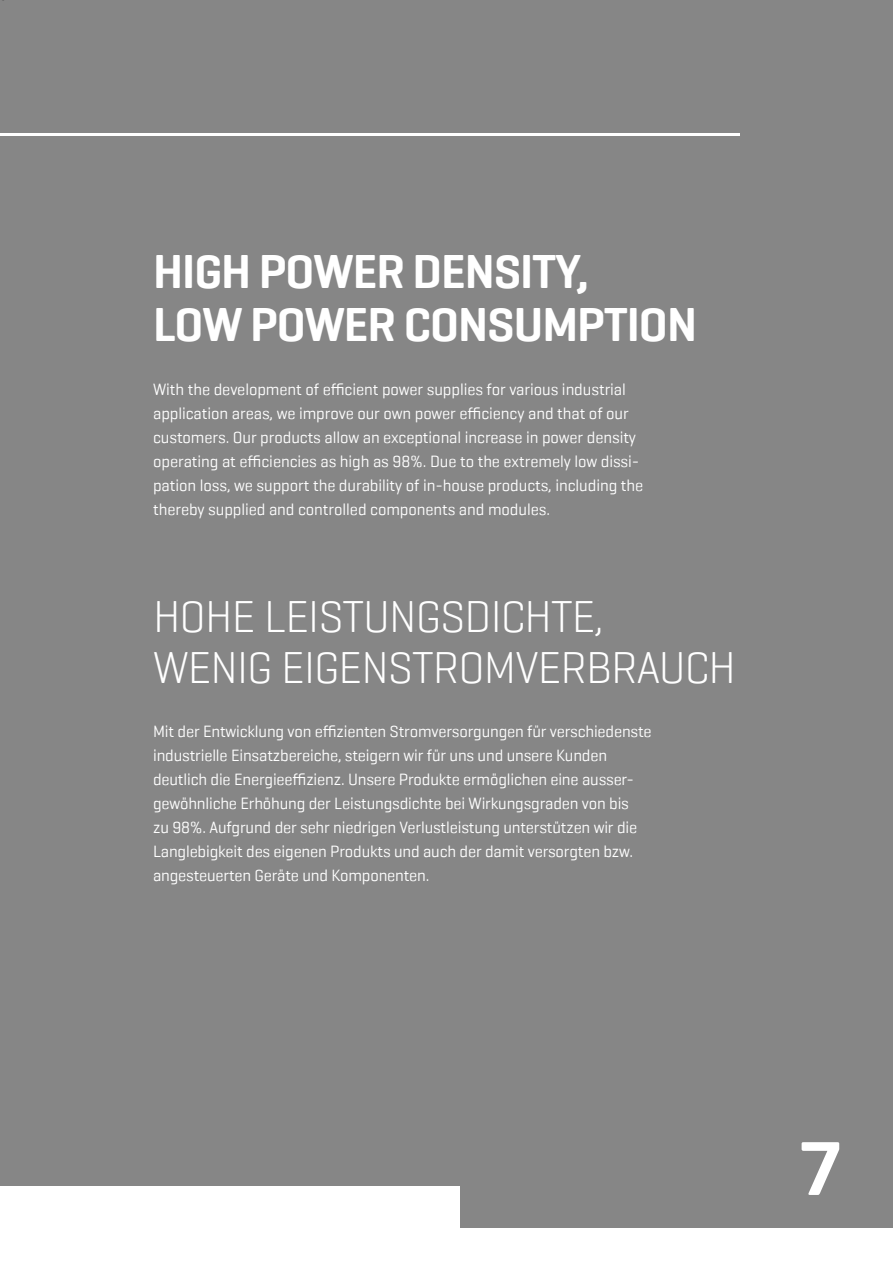
<style>
.page{position:relative;width:893px;height:1263px;background:#868686}
.page>*{position:absolute;margin:0;border:0;box-sizing:border-box;transform-origin:0 0}
.t1{font:600 77.55px "Geogrotesque";color:#fff}
.t2{font:600 48px/52.5px "Geogrotesque";letter-spacing:-.02em;color:#fff}
.t3{font:300 45px/51px "Geogrotesque";letter-spacing:-.02em;color:#fff}
.t4{font:16.5px/24px "Geogrotesque";letter-spacing:-.01em;color:#fff}
</style>
<div class="page">
<div style="left:0;top:1186px;width:459px;height:77px;background:#fff"></div>
<div style="left:420px;top:1229px;width:473px;height:34px;background:#fff"></div>
<hr style="left:0;top:134px;width:740px;height:2px;background:#fff">
<h2 class="t2" style="left:153px;top:245px;width:545px">HIGH POWER DENSITY,<br>LOW POWER CONSUMPTION</h2>
<p class="t4" style="left:153px;top:377px;width:492px">With the development of efficient power supplies for various industrial application areas, we improve our own power efficiency and that of our customers. Our products allow an exceptional increase in power density operating at efficiencies as high as 98%. Due to the extremely low dissi&shy;pation loss, we support the durability of in-house products, including the thereby supplied and controlled components and modules.</p>
<h3 class="t3" style="left:153px;top:589px;width:584px">HOHE LEISTUNGSDICHTE,<br>WENIG EIGENSTROMVERBRAUCH</h3>
<p class="t4" style="left:153px;top:719px;width:500px">Mit der Entwicklung von effizienten Stromversorgungen für verschiedenste industrielle Einsatzbereiche, steigern wir für uns und unsere Kunden deutlich die Energieeffizienz. Unsere Produkte ermöglichen eine ausser&shy;gewöhnliche Erhöhung der Leistungsdichte bei Wirkungsgraden von bis<br>zu 98%. Aufgrund der sehr niedrigen Verlustleistung unterstützen wir die Langlebigkeit des eigenen Produkts und auch der damit versorgten bzw. angesteuerten Geräte und Komponenten.</p>
<h1 class="t1" style="left:798px;top:1120px;width:45px">7</h1>
</div>
